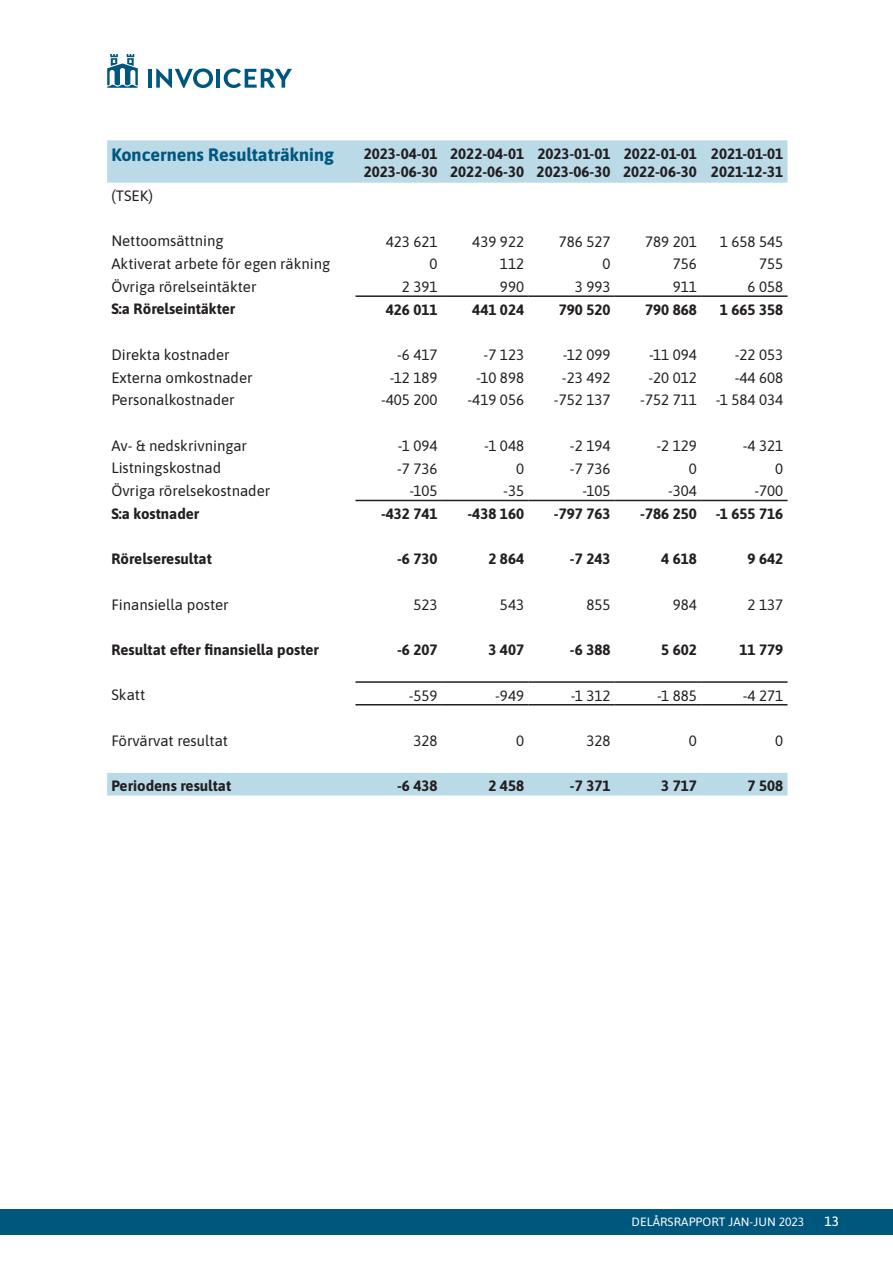
<style>
.page{position:relative;width:893px;height:1263px;background:#fff}
.page>*{position:absolute;margin:0;border:0;box-sizing:border-box;transform-origin:0 0}
.t1{font:700 18px "Asap";color:#00577d}
.t2{font:15px "Asap";color:#231f20}
.t3{font:700 15px "Asap";color:#231f20}
.t4{font:500 13.5px "Asap";color:#fff}
.t5{font:12px "Asap";letter-spacing:.01em;color:#fff}
</style>
<div class="page">
<div style="left:0;top:1209px;width:893px;height:26px;background:#00577d"></div>
<svg style="left:107px;top:54px;width:31px;height:34px"></svg>
<hr style="left:148px;top:69px;width:4px;height:19px;background:#00577d">
<svg style="left:156px;top:68px;width:57px;height:20px"></svg>
<hr style="left:217px;top:69px;width:3px;height:19px;background:#00577d">
<svg style="left:224px;top:68px;width:68px;height:20px"></svg>
<svg style="left:107px;top:140px;width:680px;height:655px"></svg>
<hr style="left:355px;top:500px;width:87px;height:1px;background:#231f20">
<hr style="left:442px;top:500px;width:86px;height:1px;background:#231f20">
<hr style="left:528px;top:500px;width:87px;height:1px;background:#231f20">
<hr style="left:615px;top:500px;width:86px;height:1px;background:#231f20">
<hr style="left:701px;top:500px;width:86px;height:1px;background:#231f20">
<hr style="left:355px;top:681px;width:87px;height:2px;background:#231f20">
<hr style="left:442px;top:681px;width:86px;height:2px;background:#231f20">
<hr style="left:528px;top:681px;width:87px;height:2px;background:#231f20">
<hr style="left:615px;top:681px;width:86px;height:2px;background:#231f20">
<hr style="left:701px;top:681px;width:86px;height:2px;background:#231f20">
<hr style="left:355px;top:704px;width:87px;height:1px;background:#231f20">
<hr style="left:442px;top:704px;width:86px;height:1px;background:#231f20">
<hr style="left:528px;top:704px;width:87px;height:1px;background:#231f20">
<hr style="left:615px;top:704px;width:86px;height:1px;background:#231f20">
<hr style="left:701px;top:704px;width:86px;height:1px;background:#231f20">
<hr style="left:355px;top:295px;width:87px;height:2px;background:#231f20">
<hr style="left:442px;top:295px;width:86px;height:2px;background:#231f20">
<hr style="left:528px;top:295px;width:87px;height:2px;background:#231f20">
<hr style="left:615px;top:295px;width:86px;height:2px;background:#231f20">
<hr style="left:701px;top:295px;width:86px;height:2px;background:#231f20">
<p class="t1" style="left:111px;top:143px;width:224px">Koncernens Resultaträkning</p>
<p class="t3" style="left:364px;top:143px;width:75px">2023-04-01</p>
<p class="t3" style="left:364px;top:161px;width:75px">2023-06-30</p>
<p class="t3" style="left:450px;top:143px;width:75px">2022-04-01</p>
<p class="t3" style="left:450px;top:161px;width:75px">2022-06-30</p>
<p class="t3" style="left:537px;top:143px;width:75px">2023-01-01</p>
<p class="t3" style="left:537px;top:161px;width:75px">2023-06-30</p>
<p class="t3" style="left:624px;top:143px;width:75px">2022-01-01</p>
<p class="t3" style="left:623px;top:161px;width:75px">2022-06-30</p>
<p class="t3" style="left:711px;top:143px;width:74px">2021-01-01</p>
<p class="t3" style="left:711px;top:161px;width:74px">2021-12-31</p>
<p class="t2" style="left:111px;top:185px;width:43px">(TSEK)</p>
<p class="t2" style="left:111px;top:231px;width:114px">Nettoomsättning</p>
<p class="t2" style="left:386px;top:231px;width:53px">423 621</p>
<p class="t2" style="left:472px;top:231px;width:53px">439 922</p>
<p class="t2" style="left:559px;top:231px;width:53px">786 527</p>
<p class="t2" style="left:645px;top:231px;width:53px">789 201</p>
<p class="t2" style="left:720px;top:231px;width:65px">1 658 545</p>
<p class="t2" style="left:111px;top:253px;width:220px">Aktiverat arbete för egen räkning</p>
<p class="t2" style="left:430px;top:254px;width:10px">0</p>
<p class="t2" style="left:500px;top:254px;width:26px">112</p>
<p class="t2" style="left:602px;top:254px;width:10px">0</p>
<p class="t2" style="left:673px;top:254px;width:26px">756</p>
<p class="t2" style="left:759px;top:254px;width:26px">755</p>
<p class="t2" style="left:111px;top:276px;width:147px">Övriga rörelseintäkter</p>
<p class="t2" style="left:402px;top:276px;width:37px">2 391</p>
<p class="t2" style="left:500px;top:276px;width:26px">990</p>
<p class="t2" style="left:575px;top:276px;width:37px">3 993</p>
<p class="t2" style="left:673px;top:276px;width:26px">911</p>
<p class="t2" style="left:748px;top:276px;width:37px">6 058</p>
<p class="t3" style="left:111px;top:299px;width:125px">S:a Rörelseintäkter</p>
<p class="t3" style="left:386px;top:299px;width:53px">426 011</p>
<p class="t3" style="left:472px;top:299px;width:53px">441 024</p>
<p class="t3" style="left:559px;top:299px;width:53px">790 520</p>
<p class="t3" style="left:645px;top:299px;width:53px">790 868</p>
<p class="t3" style="left:720px;top:299px;width:65px">1 665 358</p>
<p class="t2" style="left:111px;top:344px;width:120px">Direkta kostnader</p>
<p class="t2" style="left:397px;top:344px;width:42px">-6 417</p>
<p class="t2" style="left:484px;top:344px;width:42px">-7 123</p>
<p class="t2" style="left:563px;top:344px;width:49px">-12 099</p>
<p class="t2" style="left:649px;top:344px;width:49px">-11 094</p>
<p class="t2" style="left:735px;top:344px;width:50px">-22 053</p>
<p class="t2" style="left:111px;top:367px;width:143px">Externa omkostnader</p>
<p class="t2" style="left:390px;top:367px;width:49px">-12 189</p>
<p class="t2" style="left:476px;top:367px;width:49px">-10 898</p>
<p class="t2" style="left:562px;top:367px;width:50px">-23 492</p>
<p class="t2" style="left:648px;top:367px;width:50px">-20 012</p>
<p class="t2" style="left:735px;top:367px;width:50px">-44 608</p>
<p class="t2" style="left:111px;top:390px;width:125px">Personalkostnader</p>
<p class="t2" style="left:381px;top:390px;width:58px">-405 200</p>
<p class="t2" style="left:467px;top:390px;width:58px">-419 056</p>
<p class="t2" style="left:554px;top:390px;width:58px">-752 137</p>
<p class="t2" style="left:640px;top:390px;width:58px">-752 711</p>
<p class="t2" style="left:716px;top:390px;width:69px">-1 584 034</p>
<p class="t2" style="left:111px;top:435px;width:137px">Av- &amp; nedskrivningar</p>
<p class="t2" style="left:398px;top:435px;width:41px">-1 094</p>
<p class="t2" style="left:484px;top:435px;width:41px">-1 048</p>
<p class="t2" style="left:570px;top:435px;width:42px">-2 194</p>
<p class="t2" style="left:656px;top:435px;width:42px">-2 129</p>
<p class="t2" style="left:743px;top:435px;width:42px">-4 321</p>
<p class="t2" style="left:111px;top:458px;width:111px">Listningskostnad</p>
<p class="t2" style="left:397px;top:458px;width:42px">-7 736</p>
<p class="t2" style="left:516px;top:458px;width:10px">0</p>
<p class="t2" style="left:570px;top:458px;width:42px">-7 736</p>
<p class="t2" style="left:689px;top:458px;width:10px">0</p>
<p class="t2" style="left:775px;top:458px;width:10px">0</p>
<p class="t2" style="left:111px;top:480px;width:160px">Övriga rörelsekostnader</p>
<p class="t2" style="left:409px;top:481px;width:30px">-105</p>
<p class="t2" style="left:503px;top:481px;width:22px">-35</p>
<p class="t2" style="left:582px;top:481px;width:30px">-105</p>
<p class="t2" style="left:668px;top:481px;width:30px">-304</p>
<p class="t2" style="left:754px;top:481px;width:30px">-700</p>
<p class="t3" style="left:111px;top:503px;width:90px">S:a kostnader</p>
<p class="t3" style="left:381px;top:503px;width:58px">-432 741</p>
<p class="t3" style="left:467px;top:503px;width:58px">-438 160</p>
<p class="t3" style="left:554px;top:503px;width:58px">-797 763</p>
<p class="t3" style="left:640px;top:503px;width:58px">-786 250</p>
<p class="t3" style="left:716px;top:503px;width:69px">-1 655 716</p>
<p class="t3" style="left:111px;top:548px;width:102px">Rörelseresultat</p>
<p class="t3" style="left:397px;top:549px;width:42px">-6 730</p>
<p class="t3" style="left:488px;top:549px;width:37px">2 864</p>
<p class="t3" style="left:570px;top:549px;width:42px">-7 243</p>
<p class="t3" style="left:661px;top:549px;width:37px">4 618</p>
<p class="t3" style="left:748px;top:549px;width:37px">9 642</p>
<p class="t2" style="left:111px;top:594px;width:119px">Finansiella poster</p>
<p class="t2" style="left:414px;top:594px;width:26px">523</p>
<p class="t2" style="left:500px;top:594px;width:26px">543</p>
<p class="t2" style="left:586px;top:594px;width:26px">855</p>
<p class="t2" style="left:673px;top:594px;width:26px">984</p>
<p class="t2" style="left:748px;top:594px;width:37px">2 137</p>
<p class="t3" style="left:111px;top:639px;width:209px">Resultat efter finansiella poster</p>
<p class="t3" style="left:397px;top:639px;width:42px">-6 207</p>
<p class="t3" style="left:488px;top:639px;width:37px">3 407</p>
<p class="t3" style="left:570px;top:639px;width:42px">-6 388</p>
<p class="t3" style="left:661px;top:639px;width:37px">5 602</p>
<p class="t3" style="left:739px;top:639px;width:45px">11 779</p>
<p class="t2" style="left:111px;top:685px;width:35px">Skatt</p>
<p class="t2" style="left:409px;top:685px;width:30px">-559</p>
<p class="t2" style="left:495px;top:685px;width:30px">-949</p>
<p class="t2" style="left:571px;top:685px;width:41px">-1 312</p>
<p class="t2" style="left:657px;top:685px;width:41px">-1 885</p>
<p class="t2" style="left:743px;top:685px;width:42px">-4 271</p>
<p class="t2" style="left:111px;top:730px;width:118px">Förvärvat resultat</p>
<p class="t2" style="left:414px;top:730px;width:26px">328</p>
<p class="t2" style="left:516px;top:730px;width:10px">0</p>
<p class="t2" style="left:586px;top:730px;width:26px">328</p>
<p class="t2" style="left:689px;top:730px;width:10px">0</p>
<p class="t2" style="left:775px;top:730px;width:10px">0</p>
<p class="t3" style="left:111px;top:775px;width:121px">Periodens resultat</p>
<p class="t3" style="left:397px;top:776px;width:42px">-6 438</p>
<p class="t3" style="left:488px;top:776px;width:37px">2 458</p>
<p class="t3" style="left:570px;top:776px;width:42px">-7 371</p>
<p class="t3" style="left:661px;top:776px;width:37px">3 717</p>
<p class="t3" style="left:748px;top:776px;width:37px">7 508</p>
<p class="t5" style="left:632px;top:1213px;width:174px">DELÅRSRAPPORT JAN-JUN 2023</p>
<p class="t4" style="left:824px;top:1211px;width:16px">13</p>
</div>
